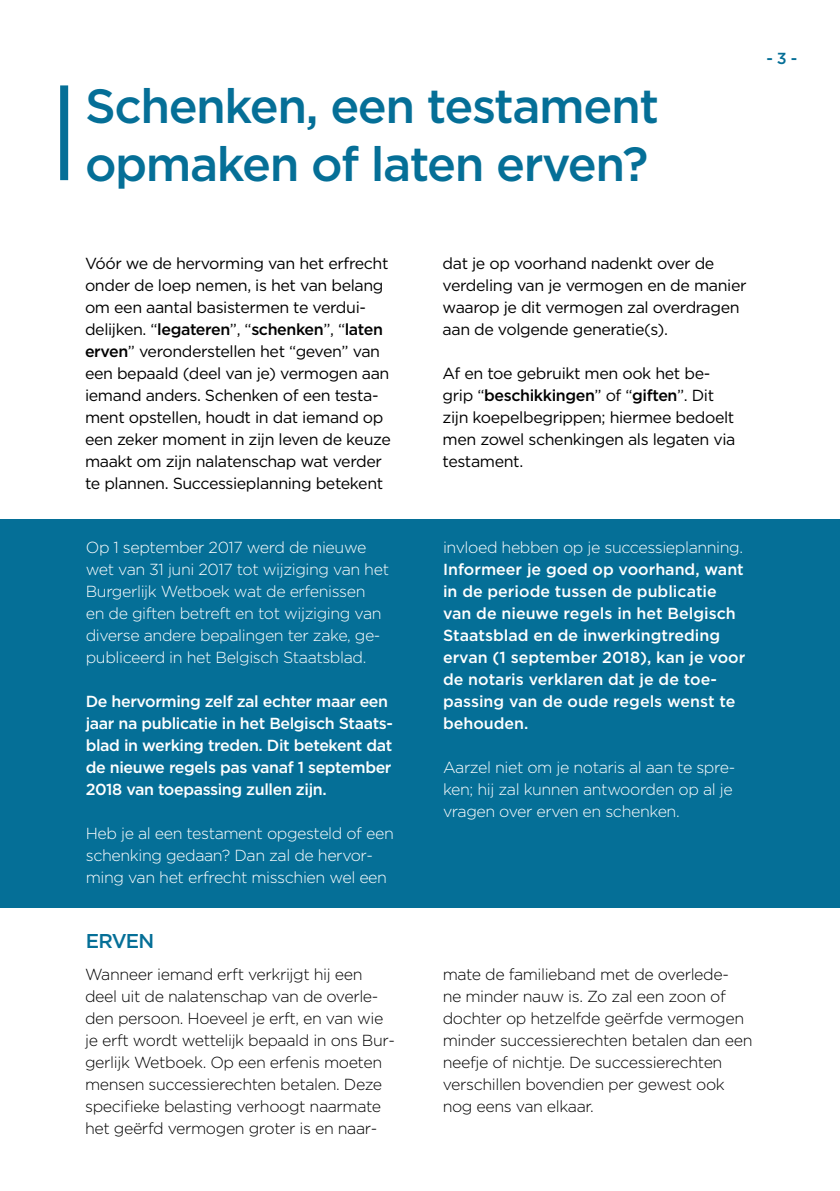
<style>
.page{position:relative;width:840px;height:1191px;background:#fff}
.page>*{position:absolute;margin:0;border:0;box-sizing:border-box;transform-origin:0 0}
.t1{font:500 48px/58px "Gotham";letter-spacing:-.03em;color:#056f97}
.t2{font:500 20px "Gotham";letter-spacing:-.04em;color:#056f97}
.t3{font:16px/22px "Gotham";letter-spacing:-.025em;color:#000}
.t4{font:300 16px/22px "Gotham";letter-spacing:-.025em;color:#000}
.t5{font:300 16px/22px "Gotham";letter-spacing:-.025em;color:#fff}
.t6{font:500 16px/22px "Gotham";letter-spacing:-.01em;color:#fff}
.t7{font:500 16px "Gotham";color:#056f97}
.s1{font-weight:500}
</style>
<div class="page">
<div style="left:0;top:519px;width:839px;height:388px;background:#056f97"></div>
<div style="left:60px;top:85px;width:8px;height:95px;background:#056f97"></div>
<h1 class="t1" style="left:85px;top:77px;width:575px">Schenken, een testament opmaken of laten erven?</h1>
<p class="t7" style="left:766px;top:47px;width:32px">- 3 -</p>
<p class="t3" style="left:85px;top:252px;width:307px">Vóór we de hervorming van het erfrecht onder de loep nemen, is het van belang om een aantal basistermen te verdui&shy;delijken. “<span class="s1">legateren</span>”, “<span class="s1">schenken</span>”, “<span class="s1">laten erven</span>” veronderstellen het “geven” van een bepaald (deel van je) vermogen aan iemand anders. Schenken of een testa&shy;ment opstellen, houdt in dat iemand op een zeker moment in zijn leven de keuze maakt om zijn nalatenschap wat verder te plannen. Successieplanning betekent</p>
<p class="t3" style="left:442px;top:252px;width:305px">dat je op voorhand nadenkt over de verdeling van je vermogen en de manier waarop je dit vermogen zal overdragen aan de volgende generatie(s).</p>
<p class="t3" style="left:442px;top:362px;width:294px">Af en toe gebruikt men ook het be&shy;grip “<span class="s1">beschikkingen</span>” of “<span class="s1">giften</span>”. Dit zijn koepelbegrippen; hiermee bedoelt men zowel schenkingen als legaten via testament.</p>
<p class="t5" style="left:86px;top:536px;width:304px">Op 1 september 2017 werd de nieuwe wet van 31 juni 2017 tot wijziging van het Burgerlijk Wetboek wat de erfenissen<br>en de giften betreft en tot wijziging van diverse andere bepalingen ter zake, ge&shy;publiceerd in het Belgisch Staatsblad.</p>
<p class="t6" style="left:86px;top:690px;width:308px">De hervorming zelf zal echter maar een jaar na publicatie in het Belgisch Staats&shy;blad in werking treden. Dit betekent dat de nieuwe regels pas vanaf 1 september 2018 van toepassing zullen zijn.</p>
<p class="t5" style="left:86px;top:822px;width:309px">Heb je al een testament opgesteld of een schenking gedaan? Dan zal de hervor&shy;ming van het erfrecht misschien wel een</p>
<p class="t2" style="left:86px;top:928px;width:70px">ERVEN</p>
<p class="t5" style="left:443px;top:536px;width:301px">invloed hebben op je successieplanning.</p>
<p class="t6" style="left:443px;top:558px;width:303px">Informeer je goed op voorhand, want in de periode tussen de publicatie van de nieuwe regels in het Belgisch<br>Staatsblad en de inwerkingtreding ervan (1 september 2018), kan je voor de notaris verklaren dat je de toe&shy;passing van de oude regels wenst te behouden.</p>
<p class="t5" style="left:443px;top:756px;width:293px">Aarzel niet om je notaris al aan te spre&shy;ken; hij zal kunnen antwoorden op al je vragen over erven en schenken.</p>
<p class="t4" style="left:85px;top:962px;width:311px">Wanneer iemand erft verkrijgt hij een deel uit de nalatenschap van de overle&shy;den persoon. Hoeveel je erft, en van wie je erft wordt wettelijk bepaald in ons Bur&shy;gerlijk Wetboek. Op een erfenis moeten mensen successierechten betalen. Deze specifieke belasting verhoogt naarmate het geërfd vermogen groter is en naar-</p>
<p class="t4" style="left:442px;top:962px;width:311px">mate de familieband met de overlede-<br>ne minder nauw is. Zo zal een zoon of dochter op hetzelfde geërfde vermogen minder successierechten betalen dan een neefje of nichtje. De successierechten verschillen bovendien per gewest ook nog eens van elkaar.</p>
</div>
